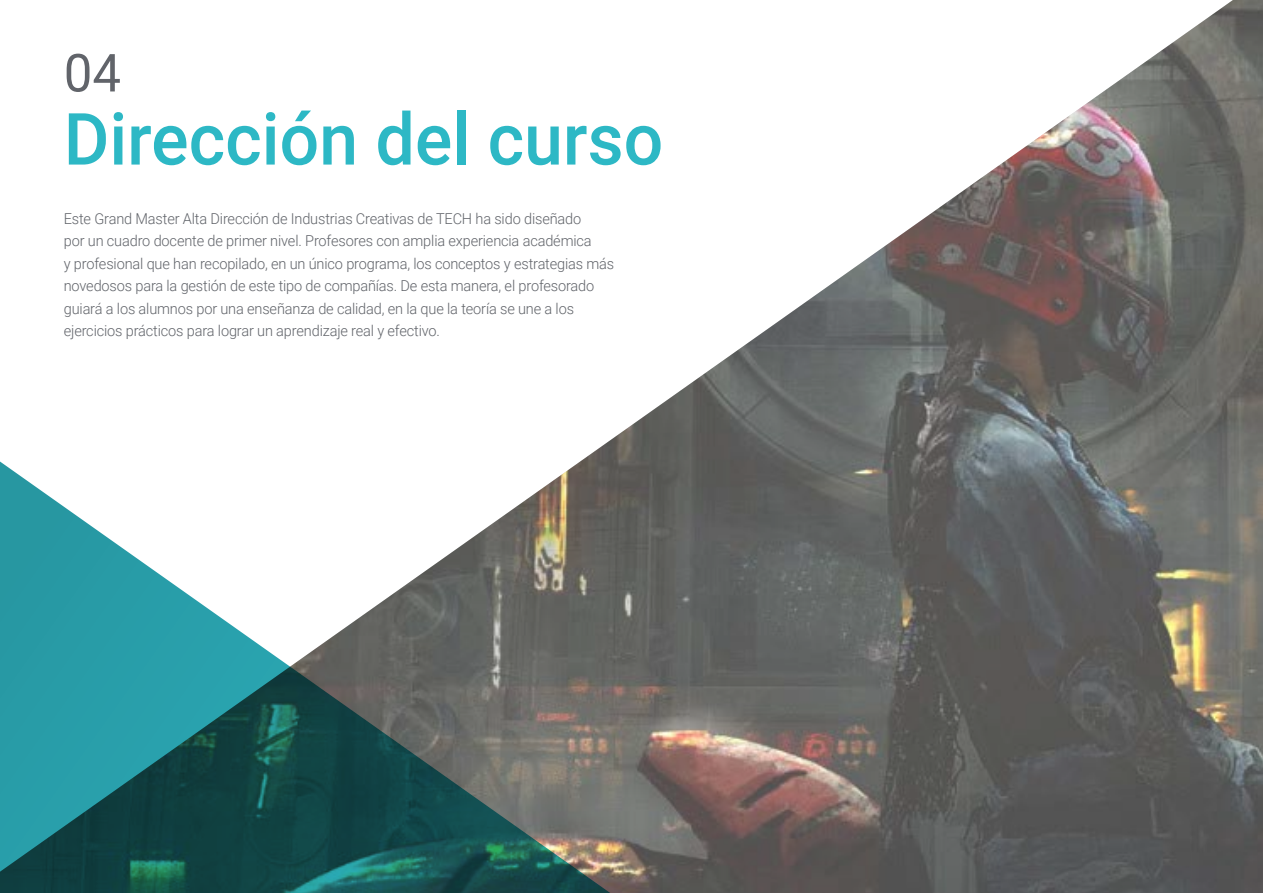
<style>
.page{position:relative;width:1263px;height:893px;background:#fff}
.page>*{position:absolute;margin:0;border:0;box-sizing:border-box;transform-origin:0 0}
.t1{font:500 72px "Roboto";color:#2db8c5}
.t2{font:52.5px "Roboto";color:#61646a}
.t3{font:300 15px/22.5px "Roboto";letter-spacing:-.01em;color:#61646a}
</style>
<div class="page">
<img style="left:602px;top:0;width:661px;height:893px">
<svg style="left:0;top:446px;width:640px;height:447px"></svg>
<h2 class="t2" style="left:64px;top:36px;width:59px">04</h2>
<h1 class="t1" style="left:64px;top:89px;width:601px">Dirección del curso</h1>
<p class="t3" style="left:64px;top:207px;width:552px">Este Grand Master Alta Dirección de Industrias Creativas de TECH ha sido diseñado<br>por un cuadro docente de primer nivel. Profesores con amplia experiencia académica<br>y profesional que han recopilado, en un único programa, los conceptos y estrategias más novedosos para la gestión de este tipo de compañías. De esta manera, el profesorado guiará a los alumnos por una enseñanza de calidad, en la que la teoría se une a los ejercicios prácticos para lograr un aprendizaje real y efectivo.</p>
</div>
